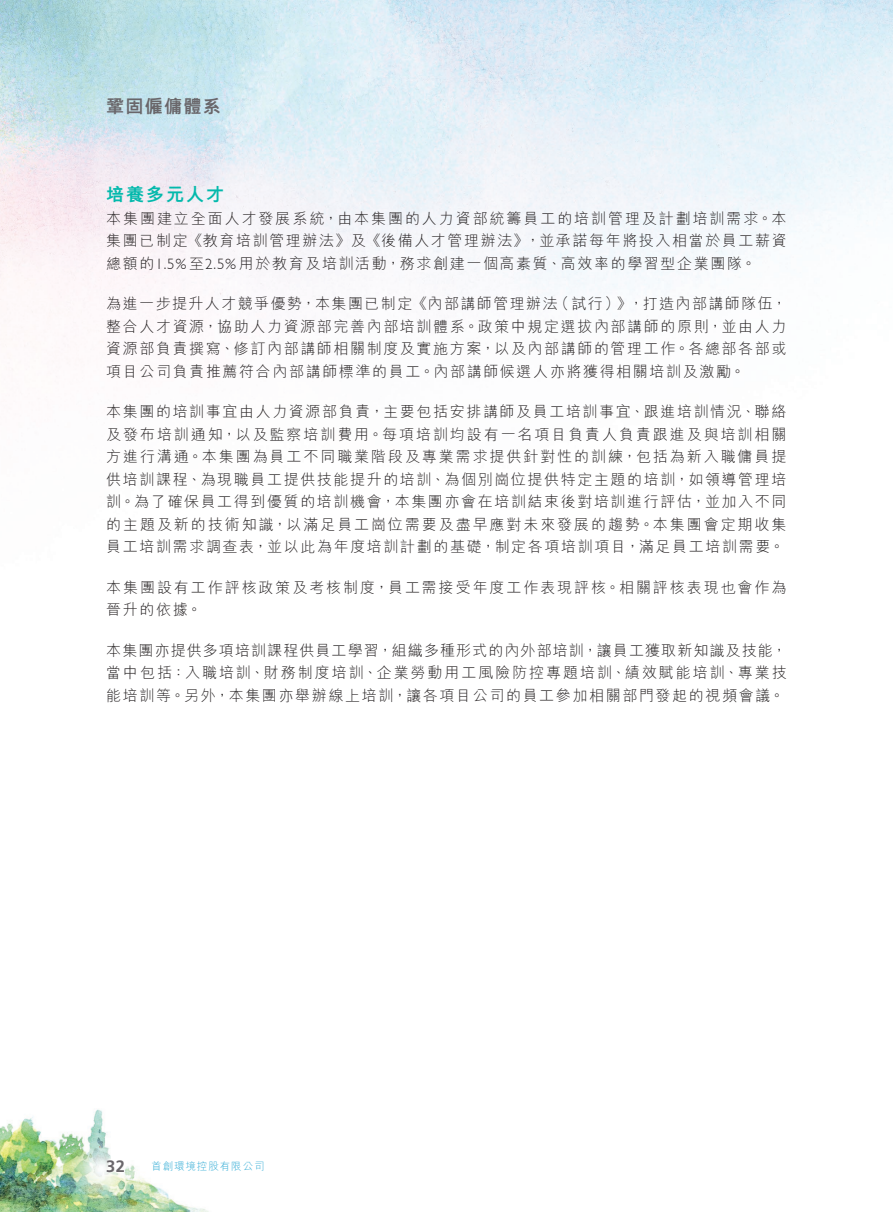
<style>
.page{position:relative;width:893px;height:1212px;background:#fff}
.page>*{position:absolute;margin:0;border:0;box-sizing:border-box;transform-origin:0 0}
.t1{font:800 18px "M Hei HK";letter-spacing:.07em;color:#69666a}
.t2{font:800 18px "M Hei HK";letter-spacing:.11em;color:#03b9ac}
.t3{font:700 16.5px "Frutiger LT Std";color:#69666a}
.t4{font:300 15px/22.5px "M Hei HK";letter-spacing:.11em;color:#231f20;text-align:justify}
.t5{font:300 15px/22.5px "M Hei HK";letter-spacing:.13em;color:#231f20}
.t6{font:300 10.5px "M Hei HK";letter-spacing:.09em;color:#30abd5}
.s1{font-family:"Gill Sans"}
</style>
<div class="page">
<img style="left:0;top:0;width:893px;height:1212px">
<div style="left:105px;top:1158px;width:21px;height:16px;background:#fff"></div>
<p class="t1" style="left:106px;top:97px;width:116px">鞏固僱傭體系</p>
<p class="t2" style="left:106px;top:185px;width:119px">培養多元人才</p>
<p class="t4" style="left:106px;top:207px;width:682px">本集團建立全面人才發展系統，由本集團的人力資部統籌員工的培訓管理及計劃培訓需求。本集團已制定《教育培訓管理辦法》及《後備人才管理辦法》，並承諾每年將投入相當於員工薪資總額的<span class="s1">1.5%</span>至<span class="s1">2.5%</span>用於教育及培訓活動，務求創建一個高素質、高效率的學習型企業團隊。</p>
<p class="t4" style="left:106px;top:292px;width:682px">為進一步提升人才競爭優勢，本集團已制定《內部講師管理辦法（試行）》，打造內部講師隊伍，整合人才資源，協助人力資源部完善內部培訓體系。政策中規定選拔內部講師的原則，並由人力資源部負責撰寫、修訂內部講師相關制度及實施方案，以及內部講師的管理工作。各總部各部或項目公司負責推薦符合內部講師標準的員工。內部講師候選人亦將獲得相關培訓及激勵。</p>
<p class="t4" style="left:106px;top:400px;width:682px">本集團的培訓事宜由人力資源部負責，主要包括安排講師及員工培訓事宜、跟進培訓情況、聯絡及發布培訓通知，以及監察培訓費用。每項培訓均設有一名項目負責人負責跟進及與培訓相關方進行溝通。本集團為員工不同職業階段及專業需求提供針對性的訓練，包括為新入職傭員提供培訓課程、為現職員工提供技能提升的培訓、為個別崗位提供特定主題的培訓，如領導管理培訓。為了確保員工得到優質的培訓機會，本集團亦會在培訓結束後對培訓進行評估，並加入不同的主題及新的技術知識，以滿足員工崗位需要及盡早應對未來發展的趨勢。本集團會定期收集員工培訓需求調查表，並以此為年度培訓計劃的基礎，制定各項培訓項目，滿足員工培訓需要。</p>
<p class="t5" style="left:106px;top:576px;width:682px">本集團設有工作評核政策及考核制度，員工需接受年度工作表現評核。相關評核表現也會作為晉升的依據。</p>
<p class="t4" style="left:106px;top:639px;width:682px">本集團亦提供多項培訓課程供員工學習，組織多種形式的內外部培訓，讓員工獲取新知識及技能，當中包括：入職培訓、財務制度培訓、企業勞動用工風險防控專題培訓、績效賦能培訓、專業技能培訓等。另外，本集團亦舉辦線上培訓，讓各項目公司的員工參加相關部門發起的視頻會議。</p>
<p class="t3" style="left:106px;top:1156px;width:20px">32</p>
<p class="t6" style="left:151px;top:1161px;width:115px">首創環境控股有限公司</p>
</div>
